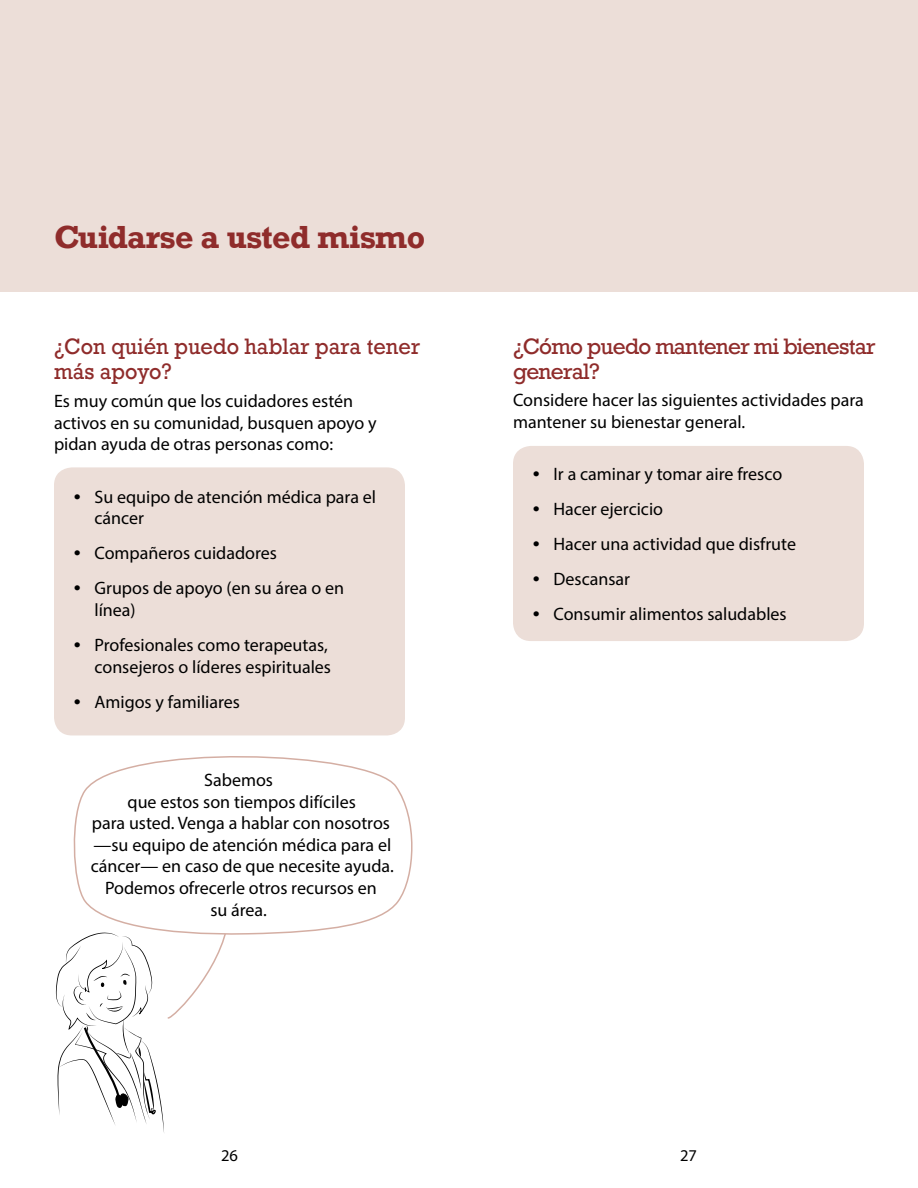
<style>
.page{position:relative;width:918px;height:1188px;background:#fff}
.page>*{position:absolute;margin:0;border:0;box-sizing:border-box;transform-origin:0 0}
.t1{font:700 30px "Rockwell";letter-spacing:-.015em;color:#8f2c2b}
.t2{font:21px/25.2px "Rockwell";color:#8f2c2b;scale:.96 1}
.t3{font:21px/25.2px "Rockwell";letter-spacing:-.04em;color:#8f2c2b}
.t4{font:18px/21.6px "Myriad Pro";color:#000}
.t5{font:16.5px "Myriad Pro";color:#000}
.s1{font-family:"Arial";font-weight:700}
</style>
<div class="page">
<div style="left:54px;top:467px;width:351px;height:268px;background:#ecded8;border-radius:18px"></div>
<svg style="left:73px;top:756px;width:340px;height:179px"></svg>
<div style="left:0;top:0;width:459px;height:292px;background:#ecded8"></div>
<svg style="left:56px;top:905px;width:175px;height:227px"></svg>
<div style="left:513px;top:446px;width:351px;height:195px;background:#ecded8;border-radius:18px"></div>
<div style="left:459px;top:0;width:459px;height:292px;background:#ecded8"></div>
<h1 class="t1" style="left:54px;top:218px;width:373px">Cuidarse a usted mismo</h1>
<p class="t2" style="left:54px;top:334px;width:383px">¿Con quién puedo hablar para tener más apoyo?</p>
<p class="t4" style="left:54px;top:390px;width:324px">Es muy común que los cuidadores estén activos en su comunidad, busquen apoyo y pidan ayuda de otras personas como:</p>
<p class="t4" style="left:94px;top:486px;width:283px;text-indent:-20px"><span class="s1">•</span> Su equipo de atención médica para el cáncer</p>
<p class="t4" style="left:74px;top:542px;width:204px"><span class="s1">•</span> Compañeros cuidadores</p>
<p class="t4" style="left:94px;top:577px;width:251px;text-indent:-20px"><span class="s1">•</span> Grupos de apoyo (en su área o en línea)</p>
<p class="t4" style="left:74px;top:634px;width:258px;text-align:right"><span class="s1">•</span> Profesionales como terapeutas, consejeros o líderes espirituales</p>
<p class="t4" style="left:74px;top:691px;width:167px"><span class="s1">•</span> Amigos y familiares</p>
<p class="t4" style="left:91px;top:769px;width:305px;text-align:center">Sabemos<br>que estos son tiempos difíciles<br>para usted. Venga a hablar con nosotros —su equipo de atención médica para el cáncer— en caso de que necesite ayuda.<br>Podemos ofrecerle otros recursos en<br>su área.</p>
<p class="t3" style="left:513px;top:334px;width:364px">¿Cómo puedo mantener mi bienestar general?</p>
<p class="t4" style="left:513px;top:389px;width:352px">Considere hacer las siguientes actividades para mantener su bienestar general.</p>
<p class="t4" style="left:533px;top:463px;width:251px"><span class="s1">•</span> Ir a caminar y tomar aire fresco</p>
<p class="t4" style="left:533px;top:498px;width:131px"><span class="s1">•</span> Hacer ejercicio</p>
<p class="t4" style="left:533px;top:533px;width:264px"><span class="s1">•</span> Hacer una actividad que disfrute</p>
<p class="t4" style="left:533px;top:568px;width:98px"><span class="s1">•</span> Descansar</p>
<p class="t4" style="left:533px;top:603px;width:255px"><span class="s1">•</span> Consumir alimentos saludables</p>
<p class="t5" style="left:221px;top:1146px;width:18px">26</p>
<p class="t5" style="left:680px;top:1146px;width:18px">27</p>
</div>
